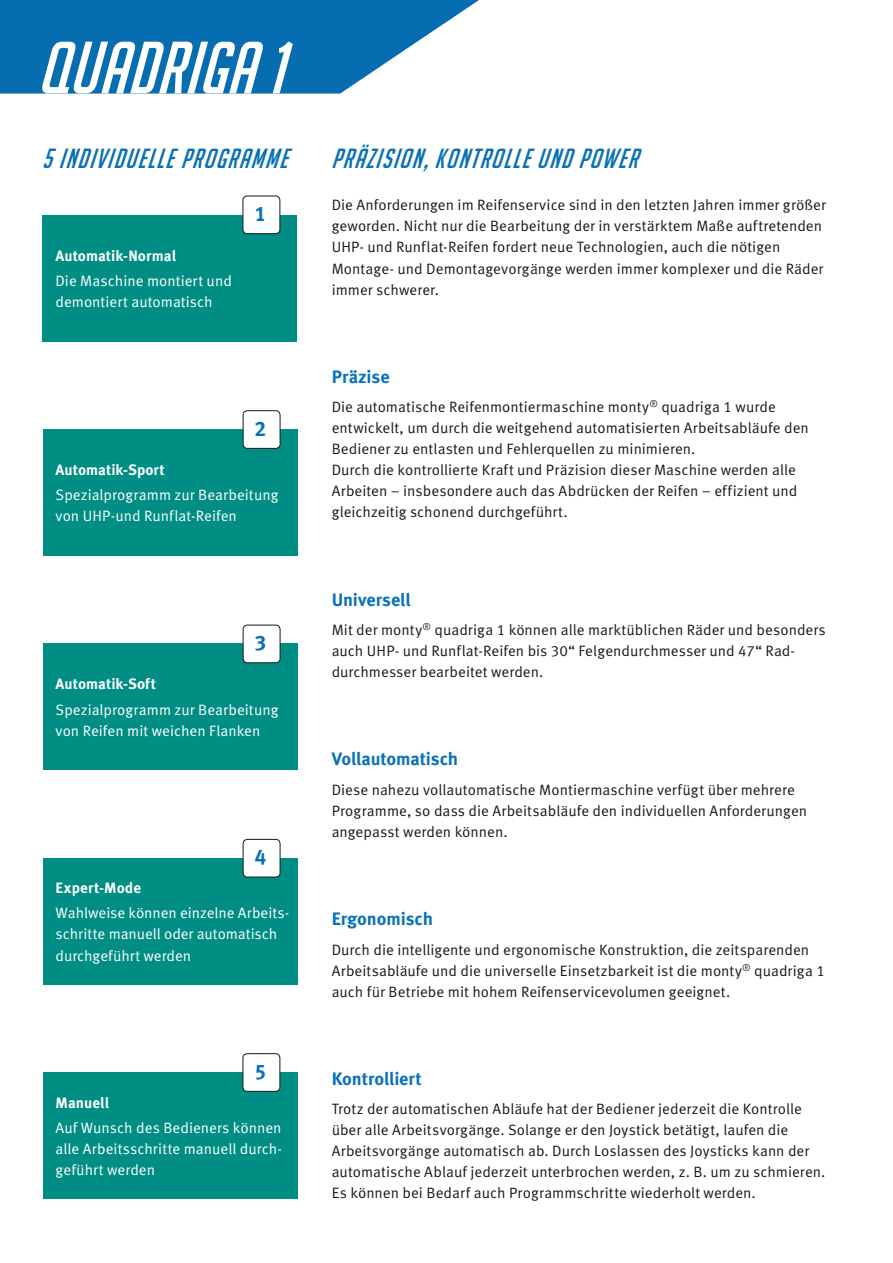
<style>
.page{position:relative;width:893px;height:1263px;background:#fff}
.page>*{position:absolute;margin:0;border:0;box-sizing:border-box;transform-origin:0 0}
.t1{font:italic 72px "Big Noodle Titling";color:#fff}
.t2{font:italic 27px "Big Noodle Titling";letter-spacing:.06em;color:#0a71b4}
.t3{font:700 21px "Meta Pro";color:#0a71b4}
.t4{font:700 18px "Meta Pro";letter-spacing:-.005em;color:#0a71b4}
.t5{font:15px/21px "Meta Pro";color:#1a171c}
.t6{font:15px/21px "Meta Pro";color:#fff}
.t7{font:700 15px "Meta Pro";letter-spacing:.005em;color:#fff}
</style>
<div class="page">
<div style="left:43px;top:215px;width:254px;height:126px;background:#008e84"></div>
<div style="left:243px;top:196px;width:37px;height:38px;background:#fff;border-radius:4px"></div>
<div style="left:243px;top:196px;width:37px;height:38px;border:1px solid #1a171c;border-radius:4px"></div>
<div style="left:43px;top:858px;width:254px;height:126px;background:#008e84"></div>
<div style="left:243px;top:839px;width:37px;height:38px;background:#fff;border-radius:4px"></div>
<div style="left:243px;top:839px;width:37px;height:38px;border:1px solid #1a171c;border-radius:4px"></div>
<div style="left:43px;top:1072px;width:254px;height:127px;background:#008e84"></div>
<div style="left:243px;top:1054px;width:37px;height:37px;background:#fff;border-radius:4px"></div>
<div style="left:243px;top:1053px;width:37px;height:38px;border:1px solid #1a171c;border-radius:4px"></div>
<div style="left:43px;top:429px;width:254px;height:127px;background:#008e84"></div>
<div style="left:243px;top:411px;width:37px;height:37px;background:#fff;border-radius:4px"></div>
<div style="left:243px;top:410px;width:37px;height:39px;border:1px solid #1a171c;border-radius:4px"></div>
<div style="left:43px;top:644px;width:254px;height:126px;background:#008e84"></div>
<div style="left:243px;top:625px;width:37px;height:38px;background:#fff;border-radius:4px"></div>
<div style="left:243px;top:625px;width:37px;height:38px;border:1px solid #1a171c;border-radius:4px"></div>
<svg style="left:0;top:0;width:479px;height:94px;background:#2b82bc"></svg>
<h1 class="t1" style="left:37px;top:26px;width:261px">QUADRIGA 1</h1>
<h2 class="t2" style="left:43px;top:143px;width:247px">5 INDIVIDUELLE PROGRAMME</h2>
<p class="t7" style="left:55px;top:250px;width:122px">Automatik-Normal</p>
<p class="t6" style="left:55px;top:272px;width:178px">Die Maschine montiert und demontiert automatisch</p>
<h3 class="t3" style="left:254px;top:206px;width:13px">1</h3>
<h3 class="t3" style="left:255px;top:421px;width:13px">2</h3>
<p class="t7" style="left:56px;top:464px;width:111px">Automatik-Sport</p>
<p class="t6" style="left:56px;top:486px;width:224px">Spezialprogramm zur Bearbeitung von UHP-und Runflat-Reifen</p>
<h3 class="t3" style="left:255px;top:635px;width:13px">3</h3>
<p class="t7" style="left:56px;top:679px;width:102px">Automatik-Soft</p>
<p class="t6" style="left:56px;top:701px;width:224px">Spezialprogramm zur Bearbeitung von Reifen mit weichen Flanken</p>
<h3 class="t3" style="left:255px;top:849px;width:13px">4</h3>
<p class="t7" style="left:56px;top:882px;width:87px">Expert-Mode</p>
<p class="t6" style="left:56px;top:904px;width:235px">Wahlweise können einzelne Arbeits&shy;schritte manuell oder automatisch durchgeführt werden</p>
<h3 class="t3" style="left:254px;top:1064px;width:13px">5</h3>
<p class="t7" style="left:56px;top:1097px;width:55px">Manuell</p>
<p class="t6" style="left:56px;top:1119px;width:228px;text-align:justify">Auf Wunsch des Bedieners können alle Arbeitsschritte manuell durch&shy;geführt werden</p>
<h2 class="t2" style="left:332px;top:143px;width:313px">PRÄZISION, KONTROLLE UND POWER</h2>
<p class="t5" style="left:332px;top:196px;width:496px">Die Anforderungen im Reifenservice sind in den letzten Jahren immer größer geworden. Nicht nur die Bearbeitung der in verstärktem Maße auftretenden UHP- und Runflat-Reifen fordert neue Technologien, auch die nötigen Montage- und Demontagevorgänge werden immer komplexer und die Räder immer schwerer.</p>
<p class="t4" style="left:332px;top:370px;width:59px">Präzise</p>
<p class="t5" style="left:332px;top:398px;width:479px">Die automatische Reifenmontiermaschine monty<sup>®</sup> quadriga 1 wurde<br>ent wickelt, um durch die weitgehend automatisierten Arbeitsabläufe den Bediener zu entlasten und Fehlerquellen zu minimieren.<br>Durch die kontrollierte Kraft und Präzision dieser Maschine werden alle Arbeiten – insbesondere auch das Abdrücken der Reifen – effizient und gleichzeitig schonend durchgeführt.</p>
<p class="t4" style="left:332px;top:593px;width:80px">Universell</p>
<p class="t5" style="left:332px;top:621px;width:496px">Mit der monty<sup>®</sup> quadriga 1 können alle marktüblichen Räder und besonders auch UHP- und Runflat-Reifen bis 30“ Felgendurchmesser und 47“ Rad&shy;durchmesser bearbeitet werden.</p>
<p class="t4" style="left:332px;top:752px;width:128px">Vollautomatisch</p>
<p class="t5" style="left:332px;top:781px;width:477px">Diese nahezu vollautomatische Montiermaschine verfügt über mehrere<br>Programme, so dass die Arbeitsabläufe den individuellen Anforderungen angepasst werden können.</p>
<p class="t4" style="left:332px;top:912px;width:103px">Ergonomisch</p>
<p class="t5" style="left:332px;top:941px;width:495px">Durch die intelligente und ergonomische Konstruktion, die zeitsparenden<br>Arbeitsabläufe und die universelle Einsetzbarkeit ist die monty<sup>®</sup> quadriga 1 auch für Betriebe mit hohem Reifenservicevolumen geeignet.</p>
<p class="t4" style="left:332px;top:1072px;width:92px">Kontrolliert</p>
<p class="t5" style="left:332px;top:1100px;width:495px">Trotz der automatischen Abläufe hat der Bediener jederzeit die Kontrolle über alle Arbeitsvorgänge. Solange er den Joystick betätigt, laufen die Arbeitsvorgänge automatisch ab. Durch Loslassen des Joysticks kann der automatische Ablauf jederzeit unterbrochen werden, z. B. um zu schmieren.<br>Es können bei Bedarf auch Programmschritte wiederholt werden.</p>
</div>
